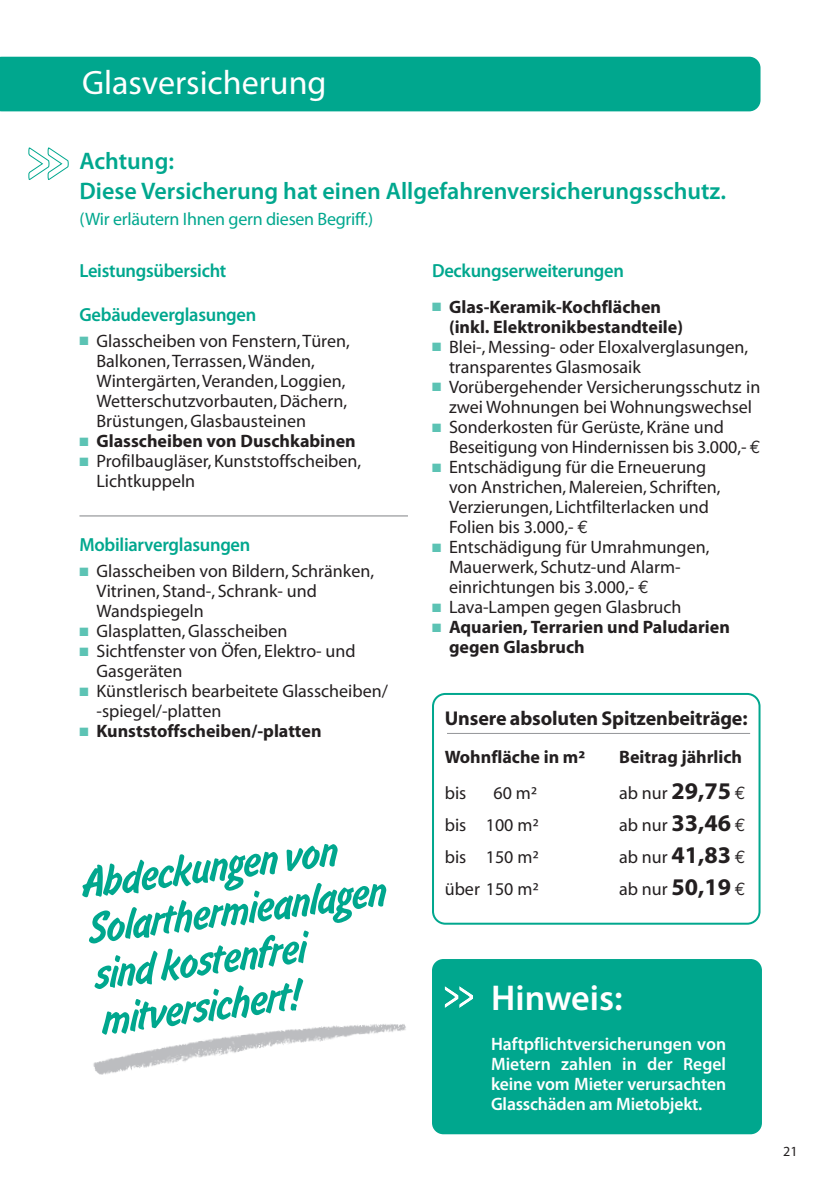
<style>
.page{position:relative;width:840px;height:1191px;background:#fff}
.page>*{position:absolute;margin:0;border:0;box-sizing:border-box;transform-origin:0 0}
.t1{font:44px/46px "Sh Flash Light";color:#00a78e;scale:1.07 1}
.t2{font:600 36px "Myriad Pro";color:#fff}
.t3{font:34px "Myriad Pro";color:#fff}
.t4{font:600 24px/30px "Myriad Pro";color:#00a78e}
.t5{font:700 20px "Myriad";letter-spacing:-.01em;color:#231f20}
.t6{font:600 19px "Myriad Pro";letter-spacing:-.015em;color:#00a78e}
.t7{font:18px/20px "Myriad";color:#231f20}
.t8{font:700 18px/20px "Myriad Pro";color:#231f20}
.t9{font:600 18px/20px "Myriad Pro";letter-spacing:-.01em;color:#fff;text-align:justify}
.t10{font:18px "Myriad Pro";letter-spacing:-.015em;color:#00a78e}
.t11{font:700 18px "Myriad";color:#231f20}
.t12{font:14px "Myriad Pro";color:#231f20}
.s1{color:#5cc3b4}
.s2{font-family:"Euro Mono"}
.s3{font-family:"Myriad Pro";font-weight:700;font-size:24px}
</style>
<div class="page">
<img style="left:93px;top:1024px;width:313px;height:51px">
<div style="left:1px;top:57px;width:759px;height:54px;background:#00a78e"></div>
<svg style="left:432px;top:693px;width:328px;height:231px"></svg>
<hr style="left:447px;top:733px;width:302px;height:1px;background:#939598">
<hr style="left:79px;top:515px;width:329px;height:1px;background:#808285">
<svg style="left:28px;top:147px;width:41px;height:33px"></svg>
<div style="left:432px;top:959px;width:329px;height:175px;background:#00a78e;border-radius:11px"></div>
<svg style="left:444px;top:986px;width:29px;height:22px"></svg>
<h3 class="t3" style="left:82px;top:70px;width:246px">Glasversicherung</h3>
<h3 class="t4" style="left:79px;top:148px;width:647px">Achtung:<br>Diese Versicherung hat einen Allgefahrenversicherungsschutz.</h3>
<p class="t10" style="left:79px;top:212px;width:295px">(Wir erläutern Ihnen gern diesen Begriff.)</p>
<p class="t6" style="left:79px;top:264px;width:148px">Leistungsübersicht</p>
<p class="t6" style="left:79px;top:308px;width:178px">Gebäudeverglasungen</p>
<p class="t7" style="left:96px;top:333px;width:255px;text-indent:-17px"><span class="s1">■</span> Glasscheiben von Fenstern,Türen, Balkonen,Terrassen,Wänden, Wintergärten,Veranden, Loggien, Wetterschutzvorbauten,Dächern, Brüstungen,Glasbausteinen</p>
<p class="t8" style="left:79px;top:432px;width:278px"><span class="s1">■</span> Glasscheiben von Duschkabinen</p>
<p class="t7" style="left:96px;top:453px;width:266px;text-indent:-17px"><span class="s1">■</span> Profilbaugläser, Kunststoffscheiben,<br>Lichtkuppeln</p>
<p class="t6" style="left:79px;top:538px;width:172px">Mobiliarverglasungen</p>
<p class="t7" style="left:96px;top:563px;width:279px;text-indent:-17px"><span class="s1">■</span> Glasscheiben von Bildern, Schränken,<br>Vitrinen, Stand-, Schrank- und<br>Wandspiegeln</p>
<p class="t7" style="left:79px;top:623px;width:209px"><span class="s1">■</span> Glasplatten,Glasscheiben</p>
<p class="t7" style="left:96px;top:643px;width:260px;text-indent:-17px"><span class="s1">■</span> Sichtfenster von Öfen, Elektro- und<br>Gasgeräten</p>
<p class="t7" style="left:96px;top:683px;width:293px;text-indent:-17px"><span class="s1">■</span> Künstlerisch bearbeitete Glasscheiben/ -spiegel/-platten</p>
<p class="t8" style="left:79px;top:722px;width:243px"><span class="s1">■</span> Kunststoffscheiben/-platten</p>
<h1 class="t1" style="left:79px;top:859px;width:283px;rotate:-7deg">Abdeckungenvon<br>Solarthermieanlagen sind kostenfrei mitversichert!</h1>
<p class="t6" style="left:432px;top:264px;width:193px">Deckungserweiterungen</p>
<p class="t8" style="left:449px;top:298px;width:235px;text-indent:-17px"><span class="s1">■</span> Glas-Keramik-Kochflächen (inkl. Elektronikbestandteile)</p>
<p class="t7" style="left:449px;top:339px;width:300px;text-indent:-17px"><span class="s1">■</span> Blei-, Messing- oder Eloxalverglasungen, transparentes Glasmosaik</p>
<p class="t7" style="left:432px;top:379px;width:330px;text-align:center"><span class="s1">■</span> Vorübergehender Versicherungsschutz in zwei Wohnungen bei Wohnungswechsel</p>
<p class="t7" style="left:449px;top:419px;width:313px;text-indent:-17px"><span class="s1">■</span> Sonderkosten für Gerüste, Kräne und<br>Beseitigung von Hindernissen bis 3.000,- <span class="s2">€</span></p>
<p class="t7" style="left:449px;top:459px;width:273px;text-indent:-17px"><span class="s1">■</span> Entschädigung für die Erneuerung von Anstrichen, Malereien, Schriften, Verzierungen, Lichtfilterlacken und Folien bis 3.000,- <span class="s2">€</span></p>
<p class="t7" style="left:449px;top:539px;width:262px;text-indent:-17px"><span class="s1">■</span> Entschädigung für Umrahmungen,<br>Mauerwerk, Schutz-und Alarm&shy;einrichtungen bis 3.000,- <span class="s2">€</span></p>
<p class="t7" style="left:432px;top:599px;width:251px"><span class="s1">■</span> Lava-Lampen gegen Glasbruch</p>
<p class="t8" style="left:449px;top:618px;width:282px;text-indent:-17px"><span class="s1">■</span> Aquarien, Terrarien und Paludarien gegen Glasbruch</p>
<p class="t5" style="left:444px;top:711px;width:304px">Unsere absoluten Spitzenbeiträge:</p>
<p class="t11" style="left:444px;top:750px;width:142px">Wohnfläche in m²</p>
<p class="t11" style="left:618px;top:750px;width:124px">Beitrag jährlich</p>
<p class="t7" style="left:444px;top:784px;width:23px">bis</p>
<p class="t7" style="left:493px;top:784px;width:45px">60 m²</p>
<p class="t7" style="left:618px;top:784px;width:128px">ab nur <span class="s3">29,75</span> <span class="s2">€</span></p>
<p class="t7" style="left:444px;top:816px;width:95px">bis 100 m²</p>
<p class="t7" style="left:618px;top:816px;width:128px">ab nur <span class="s3">33,46</span> <span class="s2">€</span></p>
<p class="t7" style="left:444px;top:848px;width:95px">bis 150 m²</p>
<p class="t7" style="left:618px;top:848px;width:128px">ab nur <span class="s3">41,83</span> <span class="s2">€</span></p>
<p class="t7" style="left:444px;top:880px;width:95px">über 150 m²</p>
<p class="t7" style="left:618px;top:880px;width:128px">ab nur <span class="s3">50,19</span> <span class="s2">€</span></p>
<h2 class="t2" style="left:490px;top:984px;width:133px">Hinweis:</h2>
<p class="t9" style="left:490px;top:1035px;width:236px">Haftpflichtversicherungen von Mietern zahlen in der Regel keine vom Mieter verursachten Glasschäden am Mietobjekt.</p>
<p class="t12" style="left:782px;top:1146px;width:16px">21</p>
</div>
